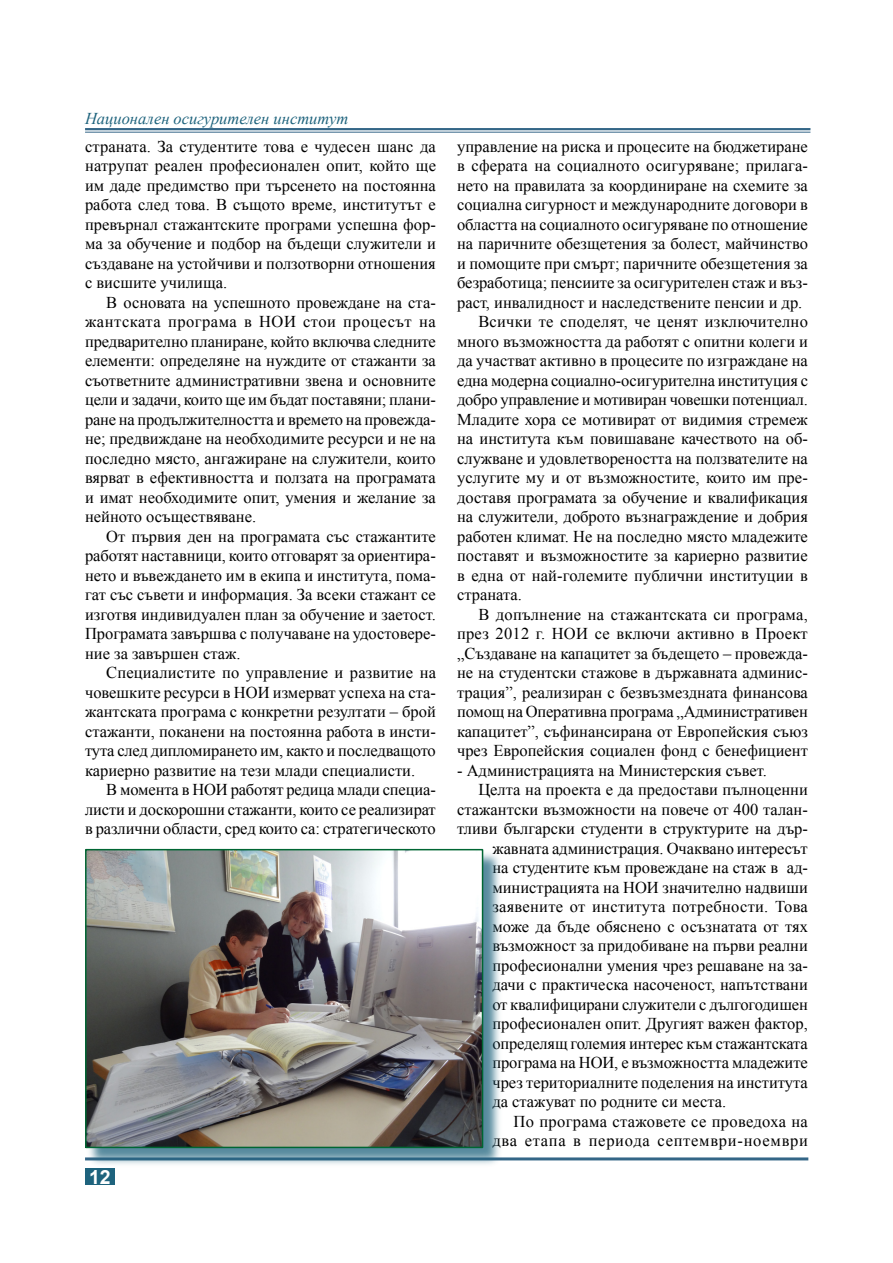
<style>
.page{position:relative;width:893px;height:1263px;background:#fff}
.page>*{position:absolute;margin:0;border:0;box-sizing:border-box;transform-origin:0 0}
.t1{font:700 19.5px "Arial";color:#fff}
.t2{font:16.5px/19.5px "Times New Roman";color:#000;text-align:justify}
.t3{font:16.5px "Times New Roman";letter-spacing:.045em;color:#000}
.t4{font:16.5px "Times New Roman";letter-spacing:.02em;color:#000}
.t5{font:italic 16.5px "Times New Roman";color:#1e637d}
</style>
<div class="page">
<div style="left:85px;top:1168px;width:30px;height:17px;background:#1e637d"></div>
<div style="left:85px;top:128px;width:725px;height:5px;background:#bfced9"></div>
<hr style="left:85px;top:128px;width:725px;height:2px;background:#346687">
<hr style="left:85px;top:132px;width:725px;height:1px;background:#346687">
<hr style="left:85px;top:1157px;width:723px;height:3px;background:#346687">
<div style="left:86px;top:850px;width:418px;height:319px;background:#1e637d;opacity:.75"></div>
<img style="left:88px;top:852px;width:392px;height:293px">
<div style="left:85px;top:849px;width:398px;height:299px;border:2px solid #063"></div>
<p class="t5" style="left:85px;top:107px;width:265px">Национален осигурителен институт</p>
<p class="t2" style="left:85px;top:136px;width:352px">страната. За студентите това е чудесен шанс да натрупат реален професионален опит, който ще им даде предимство при търсенето на постоянна работа след това. В същото време, институтът е превърнал стажантските програми успешна фор&shy;ма за обучение и подбор на бъдещи служители и създаване на устойчиви и ползотворни отношения с висшите училища.</p>
<p class="t2" style="left:85px;top:292px;width:352px;text-indent:21px">В основата на успешното провеждане на ста&shy;жантската програма в НОИ стои процесът на предварително планиране, който включва следните елементи: определяне на нуждите от стажанти за съответните административни звена и основните цели и задачи, които ще им бъдат поставяни; плани&shy;ране на продължителността и времето на провежда&shy;не; предвиждане на необходимите ресурси и не на последно място, ангажиране на служители, които вярват в ефективността и ползата на програмата и имат необходимите опит, умения и желание за нейното осъществяване.</p>
<p class="t2" style="left:85px;top:526px;width:352px;text-indent:21px">От първия ден на програмата със стажантите работят наставници, които отговарят за ориентира&shy;нето и въвеждането им в екипа и института, пома&shy;гат със съвети и информация. За всеки стажант се изготвя индивидуален план за обучение и заетост.<br>Програмата завършва с получаване на удостовере&shy;ние за завършен стаж.</p>
<p class="t2" style="left:85px;top:663px;width:352px;text-indent:21px">Специалистите по управление и развитие на човешките ресурси в НОИ измерват успеха на ста&shy;жантската програма с конкретни резултати – брой стажанти, поканени на постоянна работа в инсти&shy;тута след дипломирането им, както и последващото кариерно развитие на тези млади специалисти.</p>
<p class="t2" style="left:85px;top:780px;width:352px;text-indent:21px">В момента в НОИ работят редица млади специа&shy;листи и доскорошни стажанти, които се реализират в различни области, сред които са: стратегическото</p>
<p class="t1" style="left:89px;top:1163px;width:23px">12</p>
<p class="t2" style="left:457px;top:136px;width:352px">управление на риска и процесите на бюджетиране</p>
<p class="t2" style="left:457px;top:156px;width:352px">в сферата на социалното осигуряване; прилага-</p>
<p class="t2" style="left:457px;top:175px;width:352px">нето на правилата за координиране на схемите за</p>
<p class="t2" style="left:457px;top:195px;width:352px">социална сигурност и международните договори в</p>
<p class="t2" style="left:457px;top:214px;width:352px">областта на социалното осигуряване по отношение</p>
<p class="t2" style="left:457px;top:234px;width:352px">на паричните обезщетения за болест, майчинство</p>
<p class="t2" style="left:457px;top:253px;width:352px">и помощите при смърт; паричните обезщетения за</p>
<p class="t2" style="left:457px;top:273px;width:352px">безработица; пенсиите за осигурителен стаж и въз-</p>
<p class="t2" style="left:457px;top:292px;width:347px">раст, инвалидност и наследствените пенсии и др.</p>
<p class="t2" style="left:478px;top:312px;width:331px">Всички те споделят, че ценят изключително</p>
<p class="t2" style="left:457px;top:331px;width:352px">много възможността да работят с опитни колеги и</p>
<p class="t2" style="left:457px;top:351px;width:352px">да участват активно в процесите по изграждане на</p>
<p class="t2" style="left:457px;top:370px;width:352px">една модерна социално-осигурителна институция с</p>
<p class="t2" style="left:457px;top:390px;width:352px">добро управление и мотивиран човешки потенциал.</p>
<p class="t2" style="left:457px;top:409px;width:352px">Младите хора се мотивират от видимия стремеж</p>
<p class="t2" style="left:457px;top:429px;width:352px">на института към повишаване качеството на об-</p>
<p class="t2" style="left:457px;top:448px;width:352px">служване и удовлетвореността на ползвателите на</p>
<p class="t2" style="left:457px;top:468px;width:352px">услугите му и от възможностите, които им пре-</p>
<p class="t2" style="left:457px;top:487px;width:352px">доставя програмата за обучение и квалификация</p>
<p class="t2" style="left:457px;top:507px;width:352px">на служители, доброто възнаграждение и добрия</p>
<p class="t2" style="left:457px;top:526px;width:352px">работен климат. Не на последно място младежите</p>
<p class="t2" style="left:457px;top:546px;width:352px">поставят и възможностите за кариерно развитие</p>
<p class="t2" style="left:457px;top:565px;width:352px">в една от най-големите публични институции в</p>
<p class="t2" style="left:457px;top:585px;width:66px">страната.</p>
<p class="t2" style="left:478px;top:604px;width:331px">В допълнение на стажантската си програма,</p>
<p class="t2" style="left:457px;top:624px;width:352px">през 2012 г. НОИ се включи активно в Проект</p>
<p class="t2" style="left:457px;top:643px;width:352px">„Създаване на капацитет за бъдещето – провежда-</p>
<p class="t2" style="left:457px;top:663px;width:352px">не на студентски стажове в държавната админис-</p>
<p class="t2" style="left:457px;top:682px;width:352px">трация”, реализиран с безвъзмездната финансова</p>
<p class="t2" style="left:457px;top:702px;width:352px">помощ на Оперативна програма „Административен</p>
<p class="t2" style="left:457px;top:721px;width:352px">капацитет”, съфинансирана от Европейския съюз</p>
<p class="t2" style="left:457px;top:741px;width:352px">чрез Европейския социален фонд с бенефициент</p>
<p class="t2" style="left:457px;top:760px;width:311px">- Администрацията на Министерския съвет.</p>
<p class="t2" style="left:478px;top:780px;width:331px">Целта на проекта е да предостави пълноценни</p>
<p class="t2" style="left:457px;top:799px;width:352px">стажантски възможности на повече от 400 талан-</p>
<p class="t2" style="left:457px;top:819px;width:352px">тливи български студенти в структурите на дър-</p>
<p class="t2" style="left:492px;top:838px;width:317px">жавната администрация. Очаквано интересът</p>
<p class="t2" style="left:492px;top:858px;width:317px">на студентите към провеждане на стаж в ад-</p>
<p class="t2" style="left:492px;top:877px;width:317px">министрацията на НОИ значително надвиши</p>
<p class="t2" style="left:492px;top:897px;width:317px">заявените от института потребности. Това</p>
<p class="t2" style="left:492px;top:916px;width:317px">може да бъде обяснено с осъзнатата от тях</p>
<p class="t2" style="left:492px;top:936px;width:317px">възможност за придобиване на първи реални</p>
<p class="t2" style="left:492px;top:955px;width:317px">професионални умения чрез решаване на за-</p>
<p class="t2" style="left:492px;top:975px;width:317px">дачи с практическа насоченост, напътствани</p>
<p class="t2" style="left:492px;top:994px;width:317px">от квалифицирани служители с дългогодишен</p>
<p class="t2" style="left:492px;top:1014px;width:317px">професионален опит. Другият важен фактор,</p>
<p class="t2" style="left:492px;top:1033px;width:317px">определящ големия интерес към стажантската</p>
<p class="t2" style="left:492px;top:1053px;width:317px">програма на НОИ, е възможността младежите</p>
<p class="t2" style="left:492px;top:1072px;width:317px">чрез териториалните поделения на института</p>
<p class="t2" style="left:492px;top:1092px;width:235px">да стажуват по родните си места.</p>
<p class="t4" style="left:514px;top:1110px;width:296px">По програма стажовете се проведоха на</p>
<p class="t3" style="left:492px;top:1130px;width:317px">два етапа в периода септември-ноември</p>
</div>
